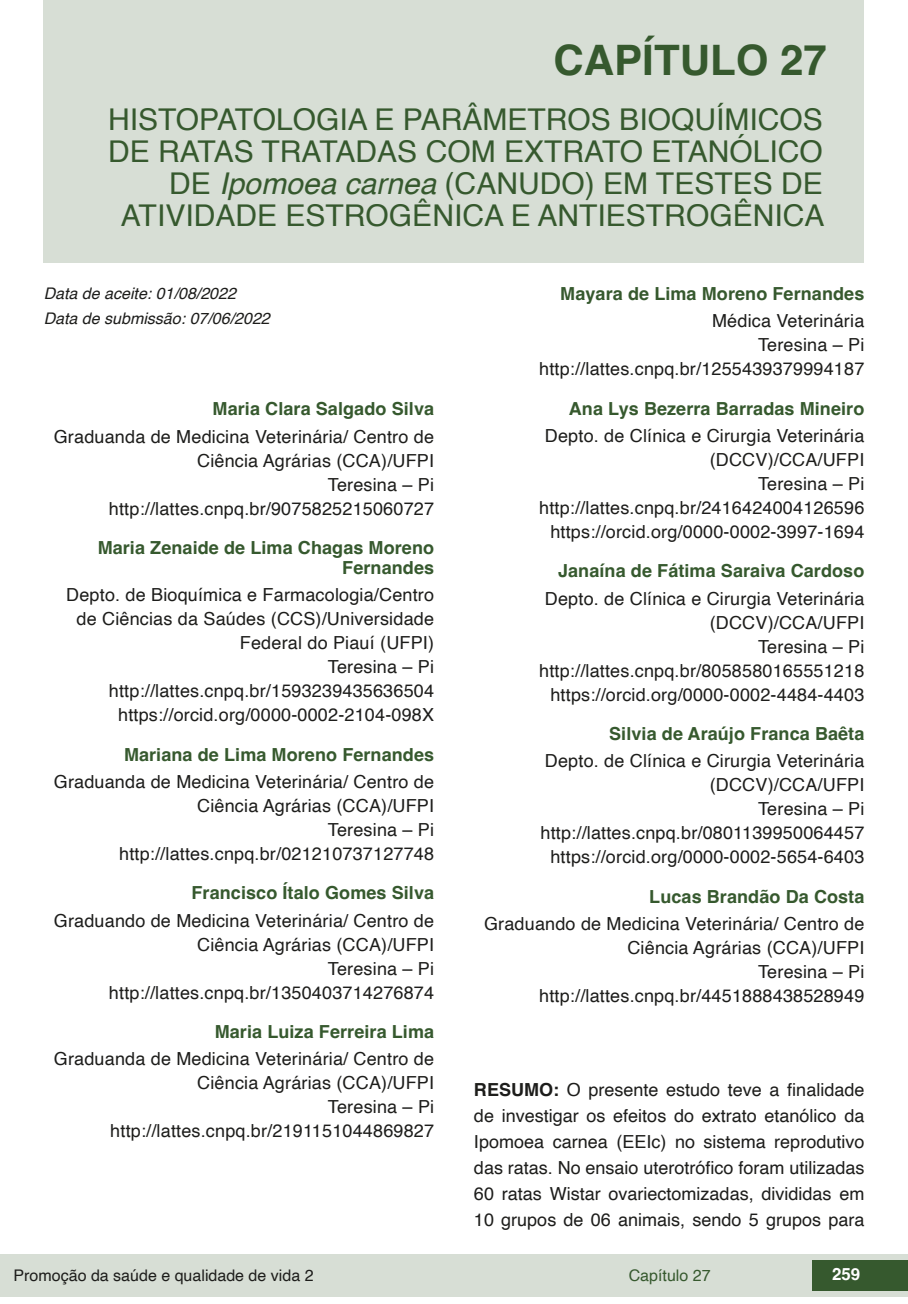
<style>
.page{position:relative;width:908px;height:1304px;background:#fff}
.page>*{position:absolute;margin:0;border:0;box-sizing:border-box;transform-origin:0 0}
.t1{font:700 42px "Helvetica";color:#36592e}
.t2{font:30px/32px "Helvetica";color:#36592e;text-align:right}
.t3{font:18px/24px "Helvetica";letter-spacing:.01em;color:#1d1d1b;text-align:right}
.t4{font:700 18px/20px "Helvetica";letter-spacing:.005em;color:#36592e;text-align:right}
.t5{font:700 16.8px "Helvetica";color:#fff}
.t6{font:italic 16px "Helvetica";color:#1d1d1b}
.t7{font:16px "Helvetica";color:#1d1d1b}
.t8{font:16px "Helvetica";color:#36592e}
.s1{font-style:italic}
.s2{font-weight:700}
</style>
<div class="page">
<div style="left:0;top:1254px;width:906px;height:43px;background:#d7ded5"></div>
<div style="left:812px;top:1261px;width:95px;height:30px;background:#36592e"></div>
<div style="left:44px;top:0;width:819px;height:263px;background:#d7ded5"></div>
<h1 class="t1" style="left:553px;top:35px;width:275px">CAPÍTULO 27</h1>
<h2 class="t2" style="left:108px;top:104px;width:717px">HISTOPATOLOGIA E PARÂMETROS BIOQUÍMICOS DE RATAS TRATADAS COM EXTRATO ETANÓLICO DE <span class="s1">Ipomoea carnea</span> (CANUDO) EM TESTES DE ATIVIDADE ESTROGÊNICA E ANTIESTROGÊNICA</h2>
<p class="t6" style="left:44px;top:280px;width:194px">Data de aceite: 01/08/2022</p>
<p class="t6" style="left:44px;top:306px;width:227px">Data de submissão: 07/06/2022</p>
<p class="t4" style="left:212px;top:401px;width:223px">Maria Clara Salgado Silva</p>
<p class="t3" style="left:54px;top:425px;width:381px">Graduanda de Medicina Veterinária/ Centro de Ciência Agrárias (CCA)/UFPI<br>Teresina – Pi http://lattes.cnpq.br/9075825215060727</p>
<p class="t4" style="left:98px;top:540px;width:338px">Maria Zenaide de Lima Chagas Moreno<br>Fernandes</p>
<p class="t3" style="left:66px;top:584px;width:369px">Depto. de Bioquímica e Farmacologia/Centro de Ciências da Saúdes (CCS)/Universidade Federal do Piauí (UFPI)<br>Teresina – Pi http://lattes.cnpq.br/1593239435636504 https://orcid.org/0000-0002-2104-098X</p>
<p class="t4" style="left:124px;top:746px;width:311px">Mariana de Lima Moreno Fernandes</p>
<p class="t3" style="left:54px;top:770px;width:381px">Graduanda de Medicina Veterinária/ Centro de Ciência Agrárias (CCA)/UFPI<br>Teresina – Pi http://lattes.cnpq.br/021210737127748</p>
<p class="t4" style="left:191px;top:885px;width:244px">Francisco Ítalo Gomes Silva</p>
<p class="t3" style="left:54px;top:909px;width:381px">Graduando de Medicina Veterinária/ Centro de Ciência Agrárias (CCA)/UFPI<br>Teresina – Pi http://lattes.cnpq.br/1350403714276874</p>
<p class="t4" style="left:215px;top:1024px;width:221px">Maria Luiza Ferreira Lima</p>
<p class="t3" style="left:54px;top:1048px;width:381px">Graduanda de Medicina Veterinária/ Centro de Ciência Agrárias (CCA)/UFPI<br>Teresina – Pi http://lattes.cnpq.br/2191151044869827</p>
<p class="t4" style="left:560px;top:286px;width:305px">Mayara de Lima Moreno Fernandes</p>
<p class="t3" style="left:539px;top:310px;width:326px">Médica Veterinária<br>Teresina – Pi http://lattes.cnpq.br/1255439379994187</p>
<p class="t4" style="left:568px;top:400px;width:297px">Ana Lys Bezerra Barradas Mineiro</p>
<p class="t3" style="left:539px;top:424px;width:326px">Depto. de Clínica e Cirurgia Veterinária (DCCV)/CCA/UFPI<br>Teresina – Pi http://lattes.cnpq.br/2416424004126596 https://orcid.org/0000-0002-3997-1694</p>
<p class="t4" style="left:558px;top:563px;width:307px">Janaína de Fátima Saraiva Cardoso</p>
<p class="t3" style="left:539px;top:587px;width:326px">Depto. de Clínica e Cirurgia Veterinária (DCCV)/CCA/UFPI<br>Teresina – Pi http://lattes.cnpq.br/8058580165551218 https://orcid.org/0000-0002-4484-4403</p>
<p class="t4" style="left:609px;top:726px;width:256px">Silvia de Araújo Franca Baêta</p>
<p class="t3" style="left:540px;top:750px;width:325px">Depto. de Clínica e Cirurgia Veterinária (DCCV)/CCA/UFPI<br>Teresina – Pi http://lattes.cnpq.br/0801139950064457 https://orcid.org/0000-0002-5654-6403</p>
<p class="t4" style="left:649px;top:888px;width:216px">Lucas Brandão Da Costa</p>
<p class="t3" style="left:484px;top:912px;width:381px">Graduando de Medicina Veterinária/ Centro de Ciência Agrárias (CCA)/UFPI<br>Teresina – Pi http://lattes.cnpq.br/4451888438528949</p>
<p class="t3" style="left:474px;top:1077px;width:392px;line-height:26px;text-align:justify"><span class="s2">RESUMO:</span> O presente estudo teve a finalidade de investigar os efeitos do extrato etanólico da Ipomoea carnea (EEIc) no sistema reprodutivo das ratas. No ensaio uterotrófico foram utilizadas 60 ratas Wistar ovariectomizadas, divididas em 10 grupos de 06 animais, sendo 5 grupos para</p>
<p class="t7" style="left:14px;top:1263px;width:301px">Promoção da saúde e qualidade de vida 2</p>
<p class="t8" style="left:628px;top:1263px;width:83px">Capítulo 27</p>
<p class="t5" style="left:831px;top:1264px;width:30px">259</p>
</div>
